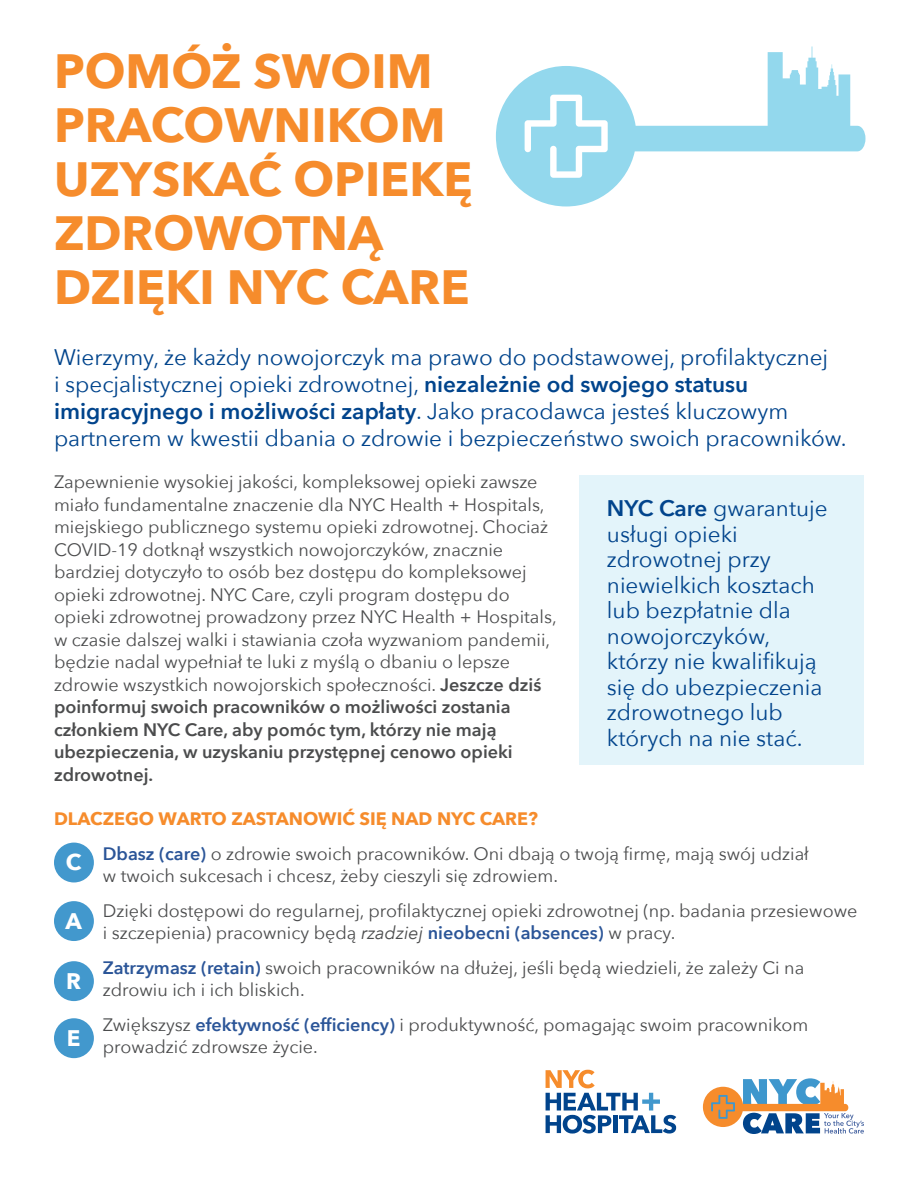
<style>
.page{position:relative;width:918px;height:1188px;background:#fff}
.page>*{position:absolute;margin:0;border:0;box-sizing:border-box;transform-origin:0 0}
.t1{font:700 48px/54px "Avenir Next";color:#f68c2c}
.text_intro{font:22.5px/27px "Avenir Next";color:#01448c}
.text_sub{font:22.5px/25.5px "Avenir Next";color:#01448c}
.t2{font:700 22.5px "Avenir Next";color:#fff}
.text_large{font:18px/22.5px "Avenir Next";color:#4b4c4d}
.text_largeSub{font:700 18px "Avenir Next";color:#f68c2c}
.s1{font-weight:600}
.s2{font-weight:600;color:#2b5598}
.s3{font-style:italic}
</style>
<div class="page">
<svg style="left:496px;top:47px;width:369px;height:159px"></svg>
<svg style="left:703px;top:1078px;width:161px;height:56px"></svg>
<svg style="left:546px;top:1070px;width:130px;height:64px"></svg>
<div style="left:54px;top:843px;width:40px;height:39px;background:#4298cd;border-radius:50%"></div>
<div style="left:54px;top:901px;width:40px;height:40px;background:#4298cd;border-radius:50%"></div>
<div style="left:54px;top:961px;width:40px;height:40px;background:#4298cd;border-radius:50%"></div>
<div style="left:54px;top:1018px;width:40px;height:40px;background:#4298cd;border-radius:50%"></div>
<div style="left:580px;top:475px;width:284px;height:290px;background:#e3f4fa"></div>
<p class="t1" style="left:54px;top:43px;width:420px">POMÓŻ SWOIM<br>PRACOWNIKOM<br>UZYSKAĆ OPIEKĘ<br>ZDROWOTNĄ<br>DZIĘKI NYC CARE</p>
<p class="text_intro" style="left:54px;top:342px;width:794px">Wierzymy, że każdy nowojorczyk ma prawo do podstawowej, profilaktycznej<br>i specjalistycznej opieki zdrowotnej, <span class="s1">niezależnie od swojego statusu imigracyjnego i możliwości zapłaty</span>. Jako pracodawca jesteś kluczowym partnerem w kwestii dbania o zdrowie i bezpieczeństwo swoich pracowników.</p>
<p class="text_large" style="left:54px;top:470px;width:504px">Zapewnienie wysokiej jakości, kompleksowej opieki zawsze miało fundamentalne znaczenie dla NYC Health + Hospitals, miejskiego publicznego systemu opieki zdrowotnej. Chociaż COVID-19 dotknął wszystkich nowojorczyków, znacznie bardziej dotyczyło to osób bez dostępu do kompleksowej opieki zdrowotnej. NYC Care, czyli program dostępu do opieki zdrowotnej prowadzony przez NYC Health + Hospitals, w czasie dalszej walki i stawiania czoła wyzwaniom pandemii, będzie nadal wypełniał te luki z myślą o dbaniu o lepsze zdrowie wszystkich nowojorskich społeczności. <span class="s1">Jeszcze dziś poinformuj swoich pracowników o możliwości zostania członkiem NYC Care, aby pomóc tym, którzy nie mają ubezpieczenia, w uzyskaniu przystępnej cenowo opieki zdrowotnej.</span></p>
<p class="text_largeSub" style="left:54px;top:803px;width:485px">DLACZEGO WARTO ZASTANOWIĆ SIĘ NAD NYC CARE?</p>
<p class="text_large" style="left:103px;top:841px;width:707px"><span class="s2">Dbasz (care)</span> o zdrowie swoich pracowników. Oni dbają o twoją firmę, mają swój udział w twoich sukcesach i chcesz, żeby cieszyli się zdrowiem.</p>
<p class="text_large" style="left:103px;top:898px;width:756px">Dzięki dostępowi do regularnej, profilaktycznej opieki zdrowotnej (np. badania przesiewowe i szczepienia) pracownicy będą <span class="s3">rzadziej</span> <span class="s2">nieobecni (absences)</span> w pracy.</p>
<p class="text_large" style="left:103px;top:955px;width:703px"><span class="s2">Zatrzymasz (retain)</span> swoich pracowników na dłużej, jeśli będą wiedzieli, że zależy Ci na zdrowiu ich i ich bliskich.</p>
<p class="text_large" style="left:103px;top:1012px;width:707px">Zwiększysz <span class="s2">efektywność (efficiency)</span> i produktywność, pomagając swoim pracownikom prowadzić zdrowsze życie.</p>
<p class="text_sub" style="left:607px;top:495px;width:222px"><span class="s1">NYC Care</span> gwarantuje usługi opieki zdrowotnej przy niewielkich kosztach lub bezpłatnie dla nowojorczyków, którzy nie kwalifikują się do ubezpieczenia zdrowotnego lub których na nie stać.</p>
<p class="t2" style="left:66px;top:843px;width:17px">C</p>
<p class="t2" style="left:66px;top:902px;width:18px">A</p>
<p class="t2" style="left:66px;top:962px;width:16px">R</p>
<p class="t2" style="left:67px;top:1019px;width:15px">E</p>
</div>
